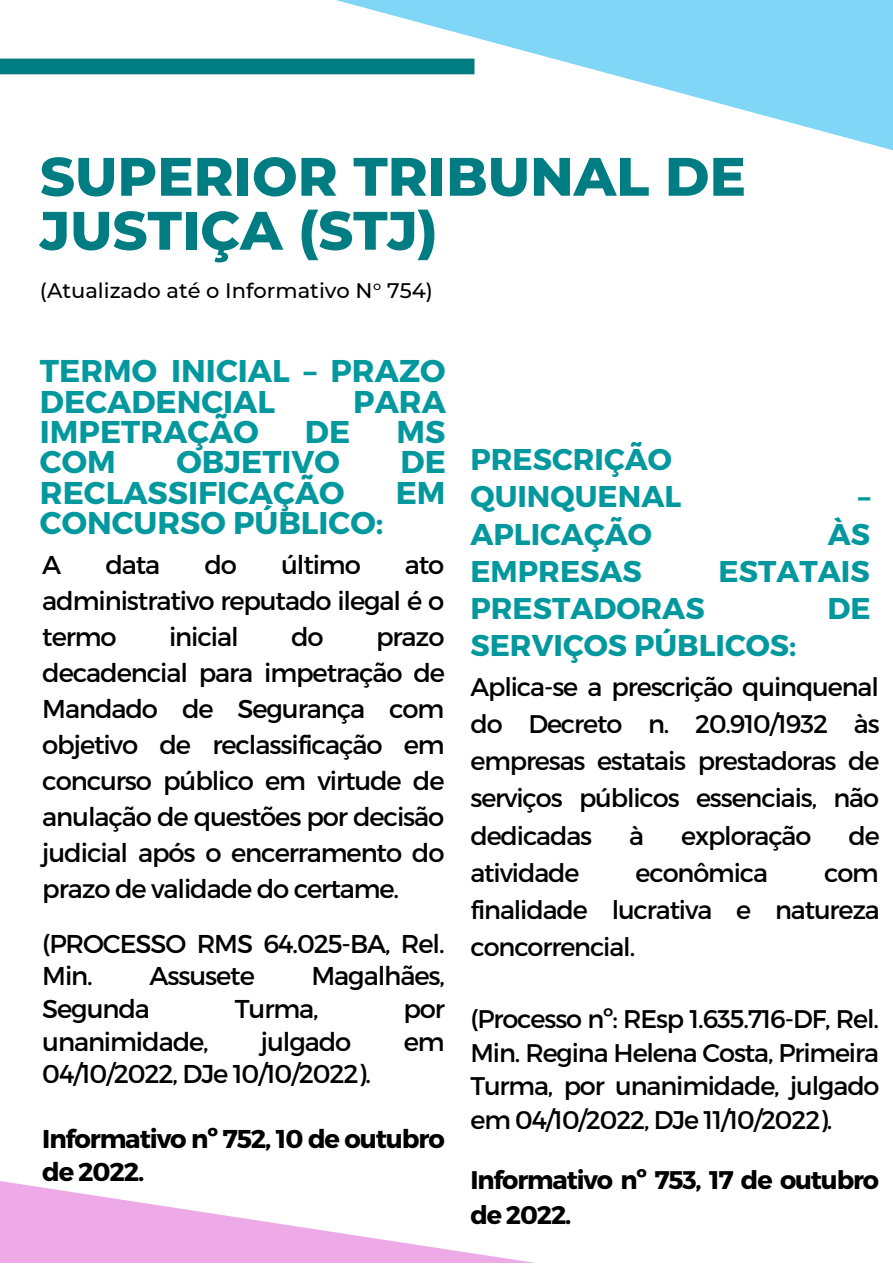
<style>
.page{position:relative;width:893px;height:1264px;background:#fff}
.page>*{position:absolute;margin:0;border:0;box-sizing:border-box;transform-origin:0 0}
.t1{font:800 54px/54px "Montserrat";color:#007d82}
.t2{font:700 31.5px/30.3px "Montserrat";color:#03989e}
.t3{font:700 30px/37px "Montserrat";color:#03989e}
.t4{font:25.8px/36px "Montserrat";letter-spacing:-.045em;color:#000;text-align:justify}
.t5{font:700 25.8px/32.5px "Montserrat";letter-spacing:-.045em;color:#000}
.t6{font:25.5px/37px "Montserrat";letter-spacing:-.045em;color:#000;text-align:justify}
.t7{font:700 25.5px/34.8px "Montserrat";letter-spacing:-.045em;color:#000}
.t8{font:500 21px "Montserrat";color:#000}
</style>
<div class="page">
<svg style="left:267px;top:0;width:625px;height:150px"></svg>
<div style="left:0;top:59px;width:474px;height:15px;background:#007d82"></div>
<svg style="left:0;top:1181px;width:529px;height:81px"></svg>
<h1 class="t1" style="left:40px;top:149px;width:707px">SUPERIOR TRIBUNAL DE<br>JUSTIÇA (STJ)</h1>
<p class="t8" style="left:40px;top:278px;width:394px">(Atualizado até o Informativo N° 754)</p>
<p class="t2" style="left:40px;top:354px;width:407px">TERMO INICIAL – PRAZO<br>DECADENCIAL</p>
<p class="t2" style="left:353px;top:384px;width:94px">PARA</p>
<p class="t2" style="left:40px;top:415px;width:220px">IMPETRAÇÃO</p>
<p class="t2" style="left:305px;top:415px;width:47px">DE</p>
<p class="t2" style="left:396px;top:415px;width:50px">MS</p>
<p class="t2" style="left:40px;top:445px;width:77px">COM</p>
<p class="t2" style="left:176px;top:445px;width:165px">OBJETIVO</p>
<p class="t2" style="left:400px;top:445px;width:47px">DE</p>
<p class="t2" style="left:40px;top:476px;width:306px">RECLASSIFICAÇÃO</p>
<p class="t2" style="left:395px;top:476px;width:51px">EM</p>
<p class="t2" style="left:40px;top:506px;width:345px">CONCURSO PÚBLICO:</p>
<p class="t4" style="left:42px;top:545px;width:21px">A</p>
<p class="t4" style="left:105px;top:545px;width:56px">data</p>
<p class="t4" style="left:204px;top:545px;width:34px">do</p>
<p class="t4" style="left:281px;top:545px;width:81px">último</p>
<p class="t4" style="left:42px;top:545px;width:403px;text-indent:362px">ato administrativo reputado ilegal é o termo</p>
<p class="t4" style="left:169px;top:617px;width:71px">inicial</p>
<p class="t4" style="left:291px;top:617px;width:34px">do</p>
<p class="t4" style="left:42px;top:617px;width:404px;text-indent:334px">prazo decadencial para impetração de Mandado de Segurança com objetivo de reclassificação em concurso público em virtude de anulação de questões por decisão judicial após o encerramento do prazo de validade do certame.</p>
<p class="t4" style="left:42px;top:925px;width:404px;line-height:32.5px">(PROCESSO RMS 64.025-BA, Rel.<br>Min.</p>
<p class="t4" style="left:149px;top:956px;width:107px">Assusete</p>
<p class="t4" style="left:311px;top:956px;width:135px">Magalhães,</p>
<p class="t4" style="left:42px;top:989px;width:109px">Segunda</p>
<p class="t4" style="left:235px;top:989px;width:85px">Turma,</p>
<p class="t4" style="left:403px;top:989px;width:43px">por</p>
<p class="t4" style="left:42px;top:1022px;width:168px">unanimidade,</p>
<p class="t4" style="left:261px;top:1022px;width:92px">julgado</p>
<p class="t4" style="left:403px;top:1022px;width:42px">em</p>
<p class="t4" style="left:42px;top:1054px;width:330px">04/10/2022, DJe 10/10/2022).</p>
<p class="t5" style="left:42px;top:1121px;width:404px">Informativo nº 752, 10 de outubro de 2022.</p>
<p class="t3" style="left:470px;top:439px;width:212px">PRESCRIÇÃO<br>QUINQUENAL</p>
<p class="t3" style="left:857px;top:476px;width:14px">–</p>
<p class="t3" style="left:470px;top:514px;width:183px">APLICAÇÃO</p>
<p class="t3" style="left:827px;top:514px;width:44px">ÀS</p>
<p class="t3" style="left:470px;top:551px;width:173px">EMPRESAS</p>
<p class="t3" style="left:718px;top:551px;width:153px">ESTATAIS</p>
<p class="t3" style="left:470px;top:588px;width:236px">PRESTADORAS</p>
<p class="t3" style="left:827px;top:588px;width:45px">DE</p>
<p class="t3" style="left:470px;top:625px;width:327px">SERVIÇOS PÚBLICOS:</p>
<p class="t6" style="left:470px;top:667px;width:410px">Aplica-se a prescrição quinquenal do Decreto n. 20.910/1932 às empresas estatais prestadoras de serviços públicos essenciais, não dedicadas</p>
<p class="t6" style="left:629px;top:815px;width:16px">à</p>
<p class="t6" style="left:681px;top:815px;width:132px">exploração</p>
<p class="t6" style="left:848px;top:815px;width:33px">de</p>
<p class="t6" style="left:470px;top:852px;width:110px">atividade</p>
<p class="t6" style="left:635px;top:852px;width:134px">econômica</p>
<p class="t6" style="left:470px;top:852px;width:411px;text-indent:354px">com finalidade lucrativa e natureza concorrencial.</p>
<p class="t6" style="left:470px;top:1000px;width:410px;line-height:33.8px">(Processo nº: REsp 1.635.716-DF, Rel.<br>Min. Regina Helena Costa, Primeira Turma, por unanimidade, julgado em 04/10/2022, DJe 11/10/2022).</p>
<p class="t7" style="left:470px;top:1160px;width:410px">Informativo nº 753, 17 de outubro de 2022.</p>
</div>
